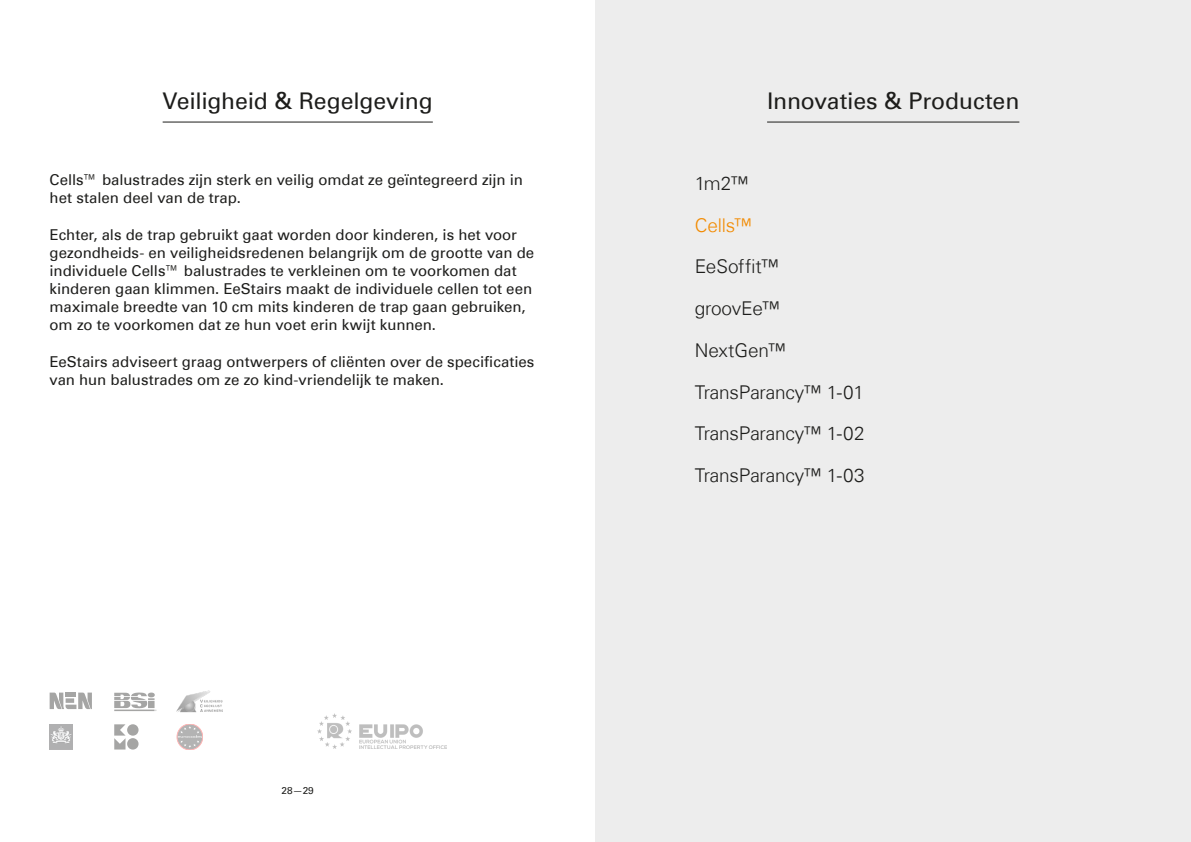
<style>
.page{position:relative;width:1191px;height:842px;background:#fff}
.page>*{position:absolute;margin:0;border:0;box-sizing:border-box;transform-origin:0 0}
.Page_Title{font:23px "Univers Com 55 Roman";letter-spacing:-.01em;color:#1d1d1b}
.Introduction_Text_Li{font:300 19px "Univers Com 45";letter-spacing:-.01em;color:#1d1d1b}
.Introduction_Text_Li-2{font:300 19px "Univers Com 45";letter-spacing:-.015em;color:#f28a00}
.Introduction_Text_Li-3{font:15px/18px "Univers Com 55 Roman";letter-spacing:-.005em;color:#1d1d1b}
.t1{font:10px "Univers Com 55 Roman";color:#1d1d1b}
</style>
<div class="page">
<div style="left:595px;top:0;width:596px;height:842px;background:#ededed"></div>
<hr style="left:767px;top:122px;width:252px;height:1px;background:#1d1d1b">
<hr style="left:163px;top:122px;width:270px;height:1px;background:#1d1d1b">
<img style="left:50px;top:724px;width:22px;height:26px">
<svg style="left:50px;top:692px;width:42px;height:17px"></svg>
<svg style="left:114px;top:692px;width:43px;height:19px"></svg>
<svg style="left:127px;top:724px;width:12px;height:12px"></svg>
<svg style="left:127px;top:738px;width:12px;height:12px"></svg>
<svg style="left:114px;top:724px;width:12px;height:25px"></svg>
<img style="left:177px;top:690px;width:45px;height:23px">
<img style="left:317px;top:713px;width:129px;height:35px">
<div style="left:177px;top:724px;width:26px;height:26px;border:1px solid #f00;border-radius:50%"></div>
<svg style="left:178px;top:726px;width:24px;height:22px"></svg>
<p class="Page_Title" style="left:163px;top:87px;width:272px">Veiligheid &amp; Regelgeving</p>
<p class="Introduction_Text_Li-3" style="left:50px;top:171px;width:475px">Cells™ balustrades zijn sterk en veilig omdat ze geïntegreerd zijn in het stalen deel van de trap.</p>
<p class="Introduction_Text_Li-3" style="left:50px;top:226px;width:486px">Echter, als de trap gebruikt gaat worden door kinderen, is het voor gezondheids- en veiligheidsredenen belangrijk om de grootte van de individuele Cells™ balustrades te verkleinen om te voorkomen dat kinderen gaan klimmen. EeStairs maakt de individuele cellen tot een maximale breedte van 10 cm mits kinderen de trap gaan gebruiken, om zo te voorkomen dat ze hun voet erin kwijt kunnen.</p>
<p class="Introduction_Text_Li-3" style="left:50px;top:353px;width:486px">EeStairs adviseert graag ontwerpers of cliënten over de specificaties van hun balustrades om ze zo kind-vriendelijk te maken.</p>
<p class="t1" style="left:282px;top:784px;width:34px">28—29</p>
<p class="Page_Title" style="left:767px;top:87px;width:254px">Innovaties &amp; Producten</p>
<p class="Introduction_Text_Li" style="left:694px;top:171px;width:55px">1m2™</p>
<p class="Introduction_Text_Li-2" style="left:694px;top:213px;width:59px">Cells™</p>
<p class="Introduction_Text_Li" style="left:694px;top:255px;width:86px">EeSoffit™</p>
<p class="Introduction_Text_Li" style="left:694px;top:297px;width:87px">groovEe™</p>
<p class="Introduction_Text_Li" style="left:694px;top:339px;width:93px">NextGen™</p>
<p class="Introduction_Text_Li" style="left:694px;top:380px;width:171px">TransParancy™ 1-01</p>
<p class="Introduction_Text_Li" style="left:694px;top:422px;width:171px">TransParancy™ 1-02</p>
<p class="Introduction_Text_Li" style="left:694px;top:464px;width:171px">TransParancy™ 1-03</p>
</div>
